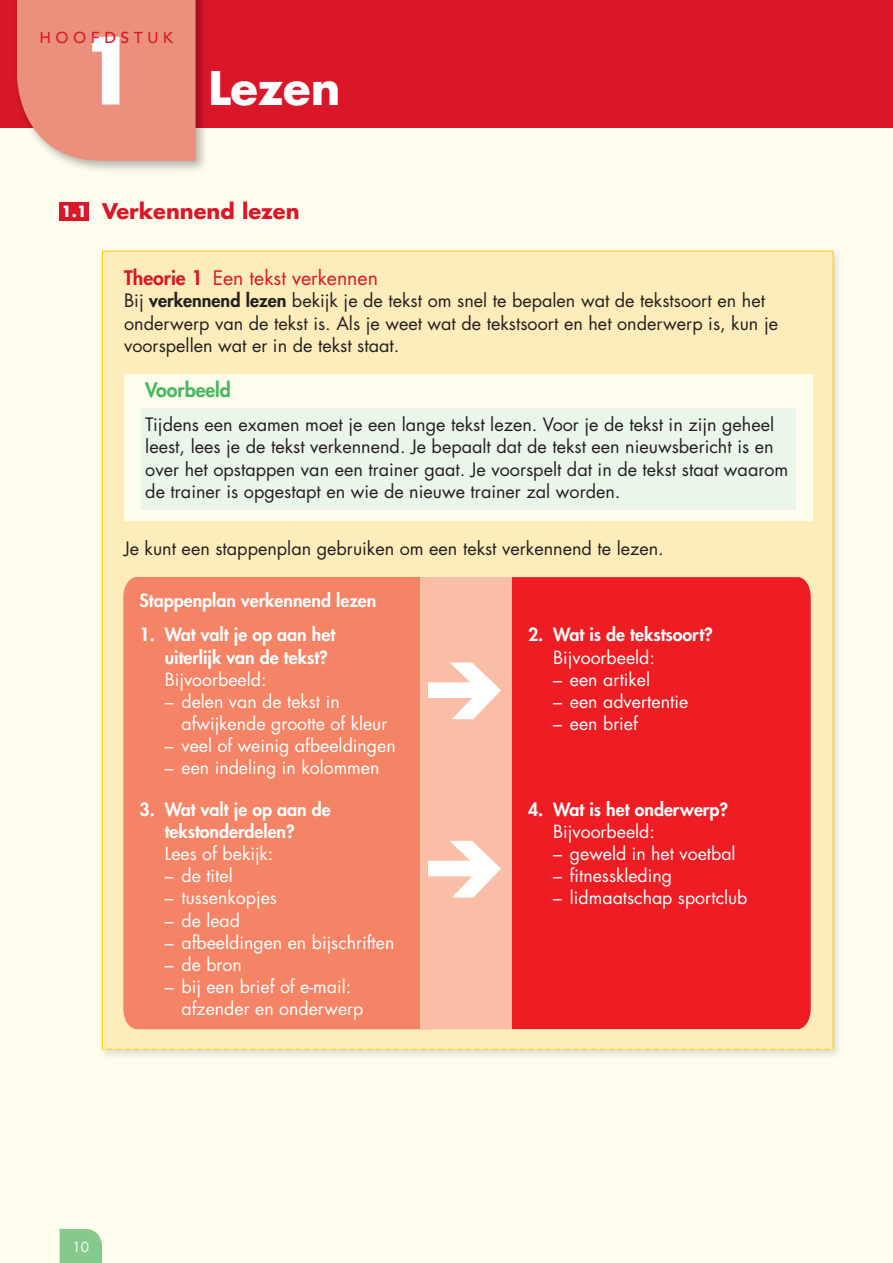
<style>
.page{position:relative;width:893px;height:1263px;background:#fffdee}
.page>*{position:absolute;margin:0;border:0;box-sizing:border-box;transform-origin:0 0}
.t1{font:700 90px "Futura Std";color:#fff}
.t2{font:700 45px "Futura Std";color:#fff}
.t3{font:700 21px "Futura Std";color:#d91729}
.t4{font:19.5px "Futura Std";color:#d91729}
.t5{font:800 19.5px "Futura Std";color:#46b85f}
.t6{font:18px/22.5px "Futura Std";color:#231f20}
.t7{font:17.7px/22.2px "Futura Std";color:#fff}
.t8{font:800 17.7px/22.2px "Futura Std";color:#fff}
.t9{font:500 15.75px "Avenir LT Std";letter-spacing:.285em;color:#d91729}
.t10{font:700 15px "Futura Std";color:#fff}
.t11{font:13.5px "Futura Std";color:#fff}
.s1{font-weight:800}
</style>
<div class="page">
<div style="left:102px;top:251px;width:731px;height:798px;background:#feedbb"></div>
<div style="left:124px;top:375px;width:689px;height:146px;background:#fffdee"></div>
<div style="left:141px;top:408px;width:655px;height:102px;background:#ebf6eb"></div>
<div style="left:512px;top:577px;width:299px;height:452px;background:#ee1d23"></div>
<svg style="left:123px;top:577px;width:297px;height:452px;background:#f48868"></svg>
<div style="left:420px;top:577px;width:92px;height:452px;background:#fabda6"></div>
<svg style="left:428px;top:662px;width:73px;height:57px"></svg>
<svg style="left:428px;top:841px;width:73px;height:56px"></svg>
<div style="left:60px;top:202px;width:29px;height:18px;background:#d91729"></div>
<svg style="left:103px;top:1048px;width:730px;height:2px"></svg>
<div style="left:0;top:0;width:893px;height:127px;background:#d91729"></div>
<img style="left:13px;top:0;width:195px;height:170px">
<div style="left:17px;top:0;width:179px;height:161px;background:#eb907c"></div>
<svg style="left:60px;top:1229px;width:42px;height:34px"></svg>
<p class="t9" style="left:39px;top:28px;width:135px">HOOFDSTUK</p>
<h1 class="t1" style="left:78px;top:11px;width:63px">1</h1>
<h2 class="t2" style="left:208px;top:58px;width:134px">Lezen</h2>
<p class="t10" style="left:62px;top:201px;width:27px">1.1</p>
<p class="t3" style="left:102px;top:197px;width:199px">Verkennend lezen</p>
<p class="t4" style="left:124px;top:265px;width:255px"><span class="s1">Theorie 1</span> Een tekst verkennen</p>
<p class="t6" style="left:124px;top:289px;width:655px">Bij <span class="s1">verkennend lezen</span> bekijk je de tekst om snel te bepalen wat de tekstsoort en het onderwerp van de tekst is. Als je weet wat de tekstsoort en het onderwerp is, kun je voorspellen wat er in de tekst staat.</p>
<p class="t5" style="left:145px;top:377px;width:87px">Voorbeeld</p>
<p class="t6" style="left:145px;top:413px;width:645px">Tijdens een examen moet je een lange tekst lezen. Voor je de tekst in zijn geheel leest, lees je de tekst verkennend. Je bepaalt dat de tekst een nieuwsbericht is en over het opstappen van een trainer gaat. Je voorspelt dat in de tekst staat waarom de trainer is opgestapt en wie de nieuwe trainer zal worden.</p>
<p class="t6" style="left:124px;top:537px;width:541px">Je kunt een stappenplan gebruiken om een tekst verkennend te lezen.</p>
<p class="t8" style="left:140px;top:589px;width:238px">Stappenplan verkennend lezen</p>
<p class="t8" style="left:165px;top:624px;width:172px;text-indent:-25px">1. Wat valt je op aan het uiterlijk van de tekst?</p>
<p class="t7" style="left:165px;top:668px;width:103px">Bijvoorbeeld:</p>
<p class="t7" style="left:181px;top:690px;width:207px;text-indent:-17px">– delen van de tekst in afwijkende grootte of kleur</p>
<p class="t7" style="left:165px;top:735px;width:233px">– veel of weinig afbeeldingen</p>
<p class="t7" style="left:165px;top:757px;width:216px">– een indeling in kolommen</p>
<p class="t8" style="left:165px;top:798px;width:168px;text-indent:-25px">3. Wat valt je op aan de tekstonderdelen?</p>
<p class="t7" style="left:165px;top:843px;width:110px">Lees of bekijk:</p>
<p class="t7" style="left:165px;top:865px;width:70px">– de titel</p>
<p class="t7" style="left:165px;top:887px;width:114px">– tussenkopjes</p>
<p class="t7" style="left:165px;top:909px;width:77px">– de lead</p>
<p class="t7" style="left:165px;top:931px;width:231px">– afbeeldingen en bijschriften</p>
<p class="t7" style="left:165px;top:953px;width:79px">– de bron</p>
<p class="t7" style="left:181px;top:976px;width:183px;text-indent:-17px">– bij een brief of e-mail: afzender en onderwerp</p>
<p class="t8" style="left:528px;top:624px;width:186px">2. Wat is de tekstsoort?</p>
<p class="t7" style="left:553px;top:646px;width:103px">Bijvoorbeeld:</p>
<p class="t7" style="left:553px;top:668px;width:98px">– een artikel</p>
<p class="t7" style="left:553px;top:690px;width:137px">– een advertentie</p>
<p class="t7" style="left:553px;top:713px;width:86px">– een brief</p>
<p class="t8" style="left:528px;top:798px;width:202px">4. Wat is het onderwerp?</p>
<p class="t7" style="left:553px;top:820px;width:103px">Bijvoorbeeld:</p>
<p class="t7" style="left:553px;top:843px;width:184px">– geweld in het voetbal</p>
<p class="t7" style="left:553px;top:865px;width:121px">– fitnesskleding</p>
<p class="t7" style="left:553px;top:887px;width:196px">– lidmaatschap sportclub</p>
<p class="t11" style="left:72px;top:1238px;width:18px">10</p>
</div>
